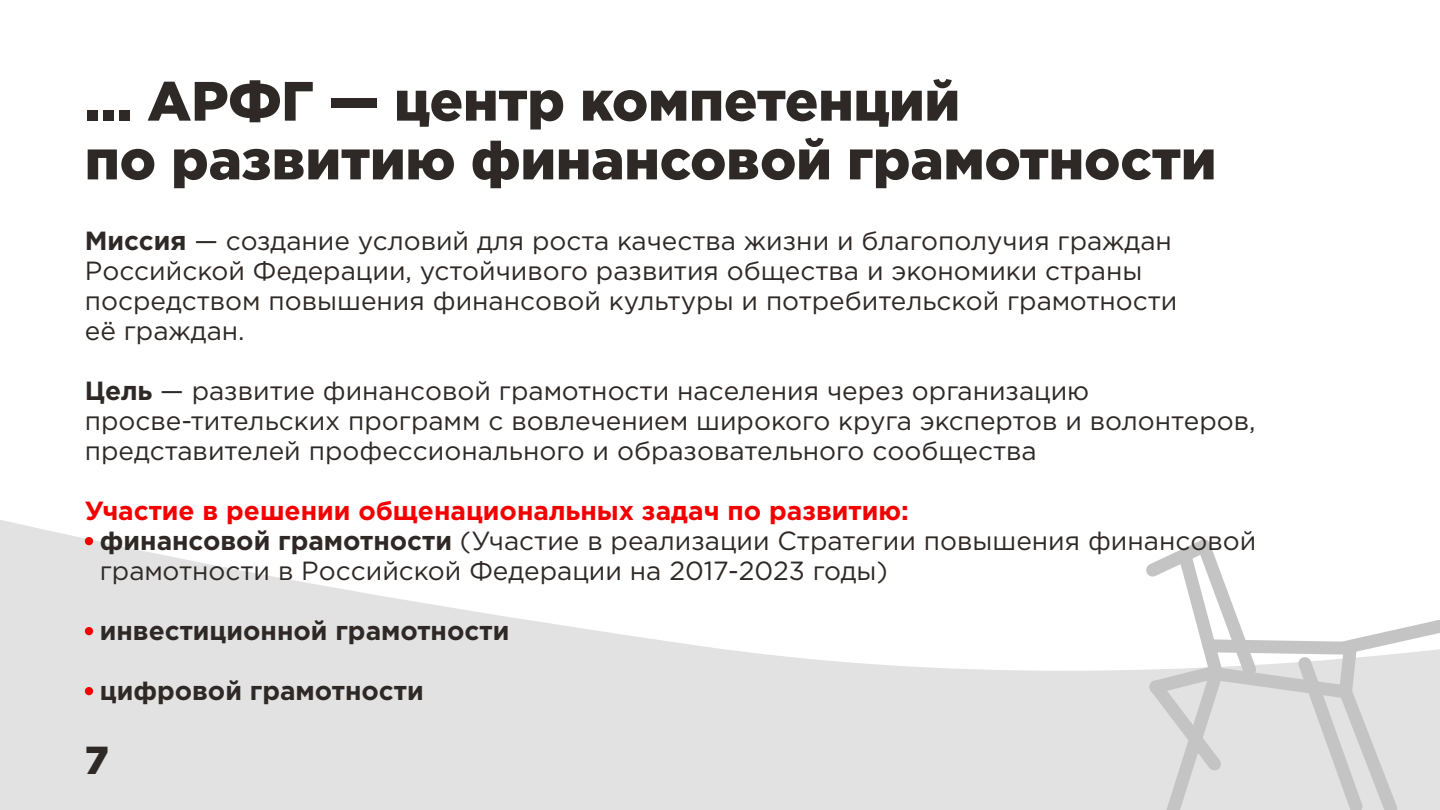
<style>
.page{position:relative;width:1440px;height:810px;background:#fff}
.page>*{position:absolute;margin:0;border:0;box-sizing:border-box;transform-origin:0 0}
.t1{font:900 55.35px/58.7px "Gotham Pro";color:#2e2926}
.t2{font:900 39px "Gotham Pro";color:#2e2926}
.t3{font:26.25px/30px "Gotham Pro";color:#2e2926}
.t4{font:700 26.25px "Gotham Pro";color:#2e2926}
.s1{font-weight:700}
.s2{font-weight:700;color:#f40000}
</style>
<div class="page">
<svg style="left:0;top:520px;width:1145px;height:290px;fill:#e2e2e2"></svg>
<svg style="left:1145px;top:539px;width:295px;height:271px"></svg>
<div style="left:85px;top:537px;width:8px;height:8px;background:#f40000;border-radius:50%"></div>
<div style="left:85px;top:627px;width:8px;height:8px;background:#f40000;border-radius:50%"></div>
<div style="left:85px;top:687px;width:8px;height:8px;background:#f40000;border-radius:50%"></div>
<h1 class="t1" style="left:85px;top:70px;width:1133px">... АРФГ — центр компетенций<br>по развитию финансовой грамотности</h1>
<p class="t3" style="left:85px;top:226px;width:1094px"><span class="s1">Миссия</span> — создание условий для роста качества жизни и благополучия граждан Российской Федерации, устойчивого развития общества и экономики страны посредством повышения финансовой культуры и потребительской грамотности её граждан.</p>
<p class="t3" style="left:85px;top:376px;width:1172px"><span class="s1">Цель</span> — развитие финансовой грамотности населения через организацию просве-тительских программ с вовлечением широкого круга экспертов и волонтеров, представителей профессионального и образовательного сообщества</p>
<p class="t3" style="left:100px;top:496px;width:1158px;text-indent:-15px"><span class="s2">Участие в решении общенациональных задач по развитию:<br></span><span class="s1">финансовой грамотности</span> (Участие в реализации Стратегии повышения финансовой грамотности в Российской Федерации на 2017-2023 годы)</p>
<p class="t4" style="left:100px;top:616px;width:411px">инвестиционной грамотности</p>
<p class="t4" style="left:100px;top:676px;width:325px">цифровой грамотности</p>
<h2 class="t2" style="left:85px;top:737px;width:25px">7</h2>
</div>
